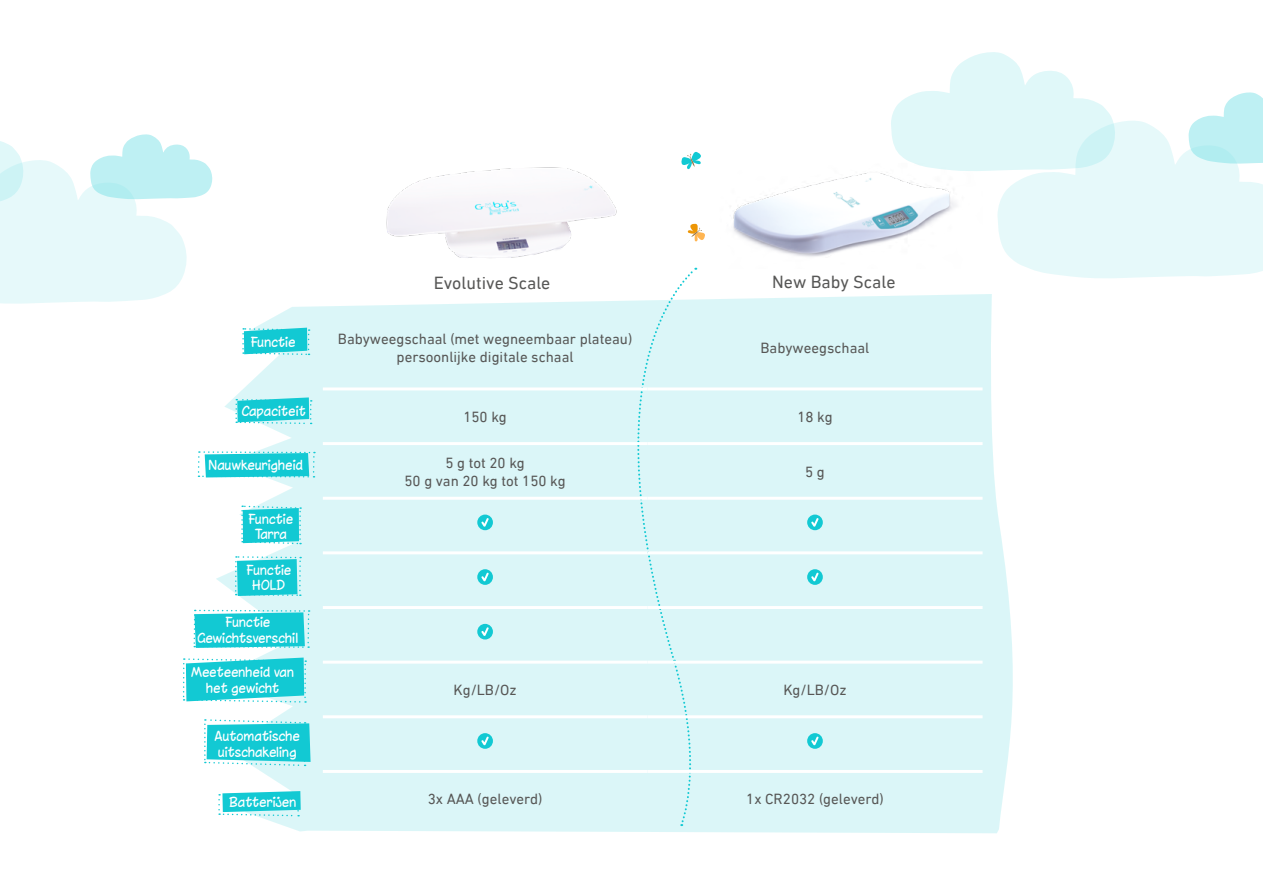
<style>
.page{position:relative;width:1263px;height:893px;background:#fff}
.page>*{position:absolute;margin:0;border:0;box-sizing:border-box;transform-origin:0 0}
.t1{font:17.85px "DIN Next LT Pro";color:#575756}
.t2{font:15px "DIN Next LT Pro";color:#575756}
.t3{font:12.75px/15.3px "Chinacat";letter-spacing:.01em;color:#fff;text-align:center}
</style>
<div class="page">
<svg style="left:216px;top:294px;width:797px;height:539px;background:#ddf6f8"></svg>
<svg style="left:891px;top:52px;width:372px;height:226px"></svg>
<svg style="left:0;top:134px;width:213px;height:170px"></svg>
<svg style="left:242px;top:327px;width:68px;height:29px;background:#44d4dc"></svg>
<svg style="left:235px;top:397px;width:77px;height:28px;background:#47d4dc"></svg>
<svg style="left:198px;top:451px;width:117px;height:27px;background:#42d3db"></svg>
<svg style="left:235px;top:555px;width:66px;height:42px;background:#40d3db"></svg>
<svg style="left:193px;top:609px;width:117px;height:40px;background:#3cd2da"></svg>
<svg style="left:183px;top:657px;width:123px;height:46px;background:#3dd2db"></svg>
<svg style="left:204px;top:718px;width:107px;height:49px;background:#4cd6dd"></svg>
<svg style="left:218px;top:791px;width:83px;height:26px;background:#54d8df"></svg>
<svg style="left:241px;top:505px;width:60px;height:40px;background:#3dd2da"></svg>
<svg style="left:590px;top:267px;width:110px;height:559px;background:#dbf6f8"></svg>
<svg style="left:681px;top:151px;width:20px;height:19px"></svg>
<svg style="left:687px;top:223px;width:18px;height:19px"></svg>
<hr style="left:323px;top:387px;width:324px;height:3px;background:#fff">
<hr style="left:647px;top:387px;width:335px;height:3px;background:#fff">
<hr style="left:323px;top:442px;width:324px;height:3px;background:#fff">
<hr style="left:647px;top:442px;width:335px;height:3px;background:#fff">
<hr style="left:323px;top:497px;width:324px;height:3px;background:#fff">
<hr style="left:647px;top:497px;width:335px;height:3px;background:#fff">
<hr style="left:323px;top:551px;width:324px;height:3px;background:#fff">
<hr style="left:647px;top:551px;width:335px;height:3px;background:#fff">
<hr style="left:323px;top:606px;width:324px;height:3px;background:#fff">
<hr style="left:647px;top:606px;width:335px;height:3px;background:#fff">
<hr style="left:323px;top:661px;width:324px;height:3px;background:#fff">
<hr style="left:647px;top:661px;width:335px;height:3px;background:#fff">
<hr style="left:323px;top:715px;width:324px;height:3px;background:#fff">
<hr style="left:647px;top:715px;width:335px;height:3px;background:#fff">
<hr style="left:323px;top:770px;width:324px;height:3px;background:#fff">
<hr style="left:647px;top:770px;width:335px;height:3px;background:#fff">
<div style="left:477px;top:515px;width:16px;height:15px;background:#12c9d3;border-radius:50%"></div>
<svg style="left:481px;top:518px;width:8px;height:9px"></svg>
<div style="left:807px;top:515px;width:16px;height:15px;background:#12c9d3;border-radius:50%"></div>
<svg style="left:811px;top:518px;width:8px;height:9px"></svg>
<svg style="left:477px;top:569px;width:16px;height:16px"></svg>
<svg style="left:481px;top:573px;width:8px;height:8px"></svg>
<svg style="left:807px;top:569px;width:16px;height:16px"></svg>
<svg style="left:811px;top:573px;width:8px;height:8px"></svg>
<div style="left:477px;top:624px;width:16px;height:15px;background:#12c9d3;border-radius:50%"></div>
<svg style="left:481px;top:627px;width:8px;height:9px"></svg>
<svg style="left:477px;top:733px;width:16px;height:16px"></svg>
<svg style="left:481px;top:736px;width:8px;height:9px"></svg>
<svg style="left:807px;top:733px;width:16px;height:16px"></svg>
<svg style="left:811px;top:736px;width:8px;height:9px"></svg>
<img style="left:386px;top:167px;width:231px;height:91px">
<img style="left:733px;top:162px;width:251px;height:107px">
<p class="t3" style="left:251px;top:334px;width:46px">Functie</p>
<p class="t3" style="left:242px;top:403px;width:65px">Capaciteit</p>
<p class="t3" style="left:209px;top:457px;width:96px">Nauwkeurigheid</p>
<p class="t3" style="left:249px;top:511px;width:46px">Functie<br>Tarra</p>
<p class="t3" style="left:247px;top:562px;width:46px">Functie<br>HOLD</p>
<p class="t3" style="left:198px;top:614px;width:102px">Functie<br>Gewichtsverschil</p>
<p class="t3" style="left:192px;top:665px;width:104px">Meeteenheid van het gewicht</p>
<p class="t3" style="left:215px;top:728px;width:87px;text-align:left">Automatische uitschakeling</p>
<p class="t3" style="left:229px;top:795px;width:69px">Batterijen</p>
<p class="t1" style="left:434px;top:272px;width:118px">Evolutive Scale</p>
<p class="t1" style="left:772px;top:272px;width:125px">New Baby Scale</p>
<p class="t2" style="left:338px;top:330px;width:296px">Babyweegschaal (met wegneembaar plateau)</p>
<p class="t2" style="left:397px;top:348px;width:179px">persoonlijke digitale schaal</p>
<p class="t2" style="left:761px;top:339px;width:110px">Babyweegschaal</p>
<p class="t2" style="left:463px;top:408px;width:45px">150 kg</p>
<p class="t2" style="left:797px;top:408px;width:37px">18 kg</p>
<p class="t2" style="left:445px;top:454px;width:81px">5 g tot 20 kg</p>
<p class="t2" style="left:404px;top:472px;width:163px">50 g van 20 kg tot 150 kg</p>
<p class="t2" style="left:805px;top:463px;width:21px">5 g</p>
<p class="t2" style="left:453px;top:681px;width:65px">Kg/LB/Oz</p>
<p class="t2" style="left:783px;top:681px;width:65px">Kg/LB/Oz</p>
<p class="t2" style="left:428px;top:791px;width:116px">3x AAA (geleverd)</p>
<p class="t2" style="left:746px;top:791px;width:139px">1x CR2032 (geleverd)</p>
</div>
